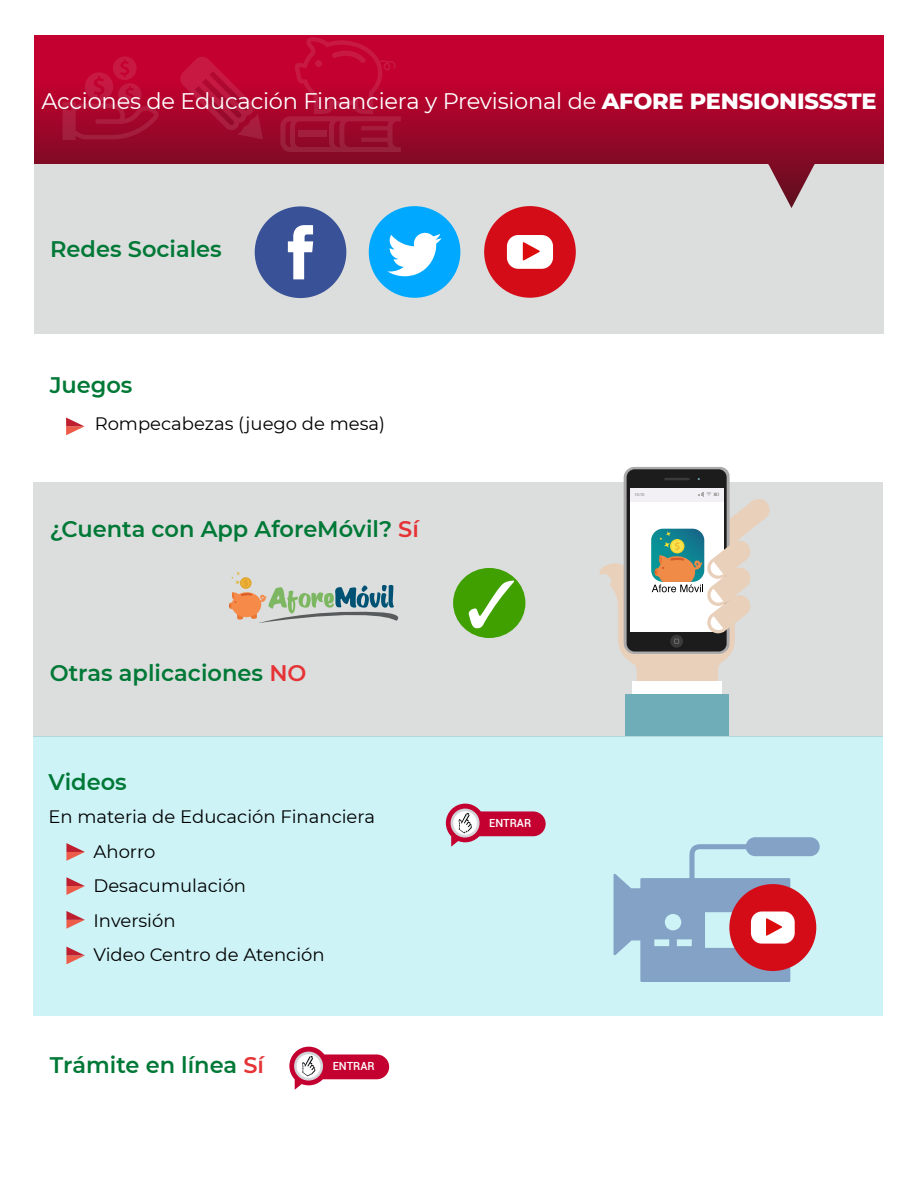
<style>
.page{position:relative;width:918px;height:1188px;background:#fff}
.page>*{position:absolute;margin:0;border:0;box-sizing:border-box;transform-origin:0 0}
.t1{font:600 22.5px "Montserrat";color:#007836}
.t2{font:22.5px "Montserrat";letter-spacing:-.01em;color:#fff}
.t3{font:18px/34.5px "Montserrat";color:#000}
.t4{font:500 11.25px "Roboto";color:#fff}
.t5{font:700 4.2px "Montserrat";color:#aba9aa}
.s1{font-weight:800}
.s2{color:#e63336}
.s3{font-style:inherit}
</style>
<div class="page">
<div style="left:34px;top:162px;width:850px;height:172px;background:#dbdedd"></div>
<div style="left:34px;top:482px;width:849px;height:254px;background:#dbdedd"></div>
<div style="left:34px;top:736px;width:849px;height:280px;background:#cdf3f7"></div>
<div style="left:632px;top:681px;width:89px;height:13px;background:#fff"></div>
<div style="left:626px;top:694px;width:103px;height:42px;background:#6fadb9"></div>
<svg style="left:599px;top:467px;width:171px;height:214px"></svg>
<svg style="left:229px;top:572px;width:170px;height:51px"></svg>
<div style="left:453px;top:568px;width:72px;height:70px;background:#3fa000;border-radius:50%"></div>
<div style="left:304px;top:1054px;width:85px;height:25px;background:#c3002f;border-radius:12px"></div>
<svg style="left:289px;top:1047px;width:39px;height:43px"></svg>
<div style="left:34px;top:36px;width:850px;height:127px;background:linear-gradient(to bottom,#d20031,#890926)"></div>
<svg style="left:280px;top:37px;width:121px;height:115px;background:#b30931"></svg>
<div style="left:298px;top:131px;width:29px;height:6px;background:#a21f3d"></div>
<svg style="left:63px;top:56px;width:96px;height:84px;background:#b40a33"></svg>
<svg style="left:180px;top:57px;width:83px;height:83px;background:#b20b32"></svg>
<svg style="left:764px;top:163px;width:55px;height:45px"></svg>
<svg style="left:66px;top:418px;width:19px;height:17px"></svg>
<div style="left:255px;top:206px;width:91px;height:92px;background:#395196;border-radius:50%"></div>
<svg style="left:288px;top:225px;width:25px;height:54px"></svg>
<div style="left:369px;top:206px;width:91px;height:92px;background:#00a9ff;border-radius:50%"></div>
<svg style="left:387px;top:233px;width:54px;height:43px"></svg>
<div style="left:484px;top:206px;width:92px;height:92px;background:#d40c18;border-radius:50%"></div>
<div style="left:507px;top:235px;width:46px;height:34px;background:#fff;border-radius:11px"></div>
<svg style="left:523px;top:242px;width:17px;height:19px"></svg>
<svg style="left:614px;top:837px;width:206px;height:145px"></svg>
<svg style="left:66px;top:843px;width:19px;height:18px"></svg>
<svg style="left:66px;top:877px;width:19px;height:18px"></svg>
<svg style="left:66px;top:911px;width:19px;height:18px"></svg>
<svg style="left:66px;top:947px;width:19px;height:17px"></svg>
<div style="left:461px;top:811px;width:85px;height:25px;background:#c3002f;border-radius:12px"></div>
<svg style="left:446px;top:804px;width:39px;height:43px"></svg>
<p class="t2" style="left:41px;top:85px;width:837px">Acciones de Educación Financiera y Previsional de <span class="s1">AFORE PENSIONISSSTE</span></p>
<p class="t1" style="left:50px;top:233px;width:173px">Redes Sociales</p>
<p class="t1" style="left:50px;top:369px;width:84px">Juegos</p>
<p class="t3" style="left:95px;top:406px;width:292px">Rompecabezas (juego de mesa)</p>
<p class="t1" style="left:50px;top:513px;width:371px">¿Cuenta con App AforeMóvil? <span class="s2">Sí</span></p>
<p class="t1" style="left:50px;top:657px;width:258px">Otras aplicaciones <span class="s2">NO</span></p>
<p class="t1" style="left:49px;top:766px;width:80px">Videos</p>
<p class="t3" style="left:94px;top:799px;width:283px;text-indent:-45px">En materia de <span class="s3">E</span>ducación <span class="s3">Fi</span>nanciera<br>Ahorro<br>Desacumulación<br>Inversión<br>Video Centro de Atención</p>
<p class="t1" style="left:50px;top:1049px;width:216px">Trámite en línea <span class="s2">Sí</span></p>
<p class="t4" style="left:333px;top:1058px;width:43px">ENTRAR</p>
<p class="t4" style="left:489px;top:815px;width:43px">ENTRAR</p>
<p class="t5" style="left:635px;top:491px;width:11px">10:10</p>
</div>
